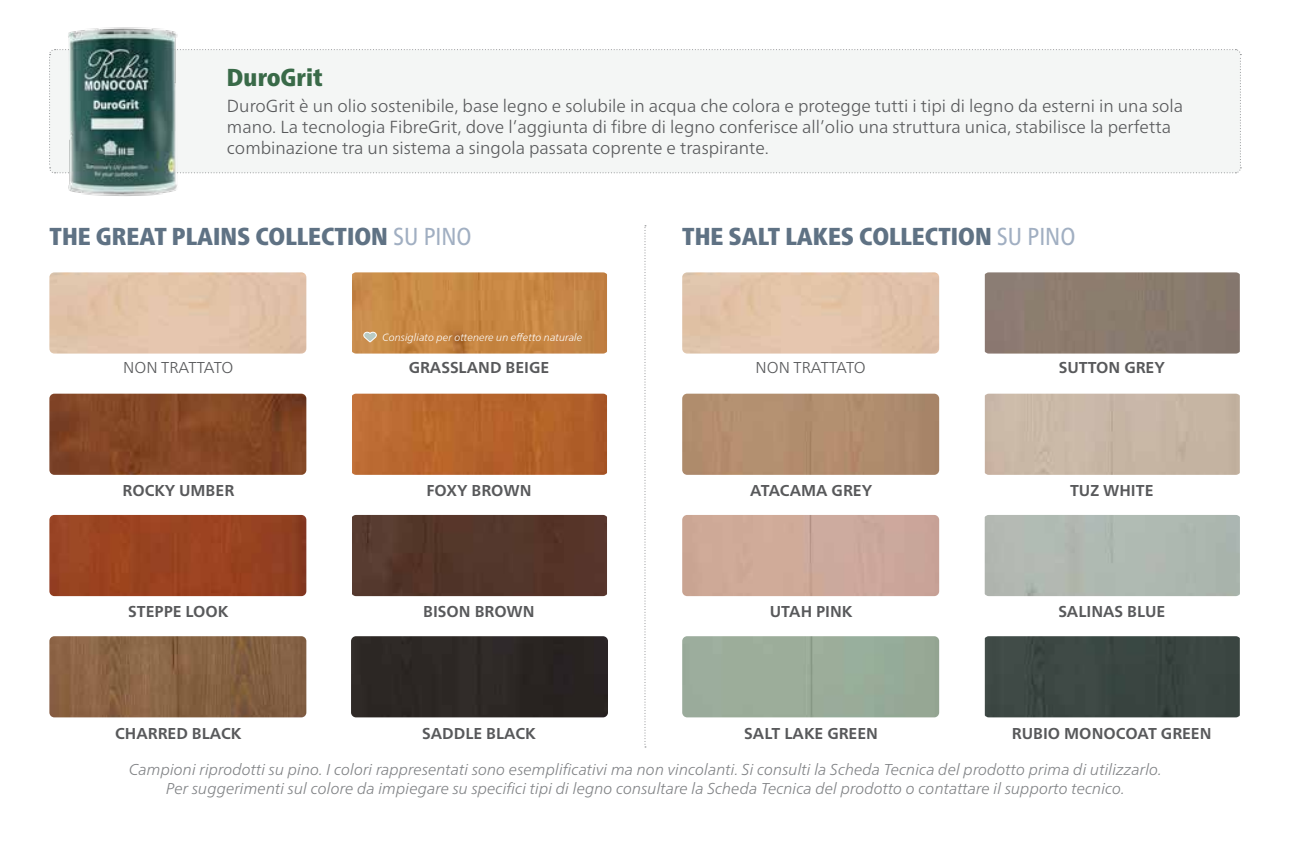
<style>
.page{position:relative;width:1290px;height:844px;background:#fff}
.page>*{position:absolute;margin:0;border:0;box-sizing:border-box;transform-origin:0 0}
.t1{font:900 condensed 24.5px "Frutiger Neue LTW1 G";color:#5f7284}
.t2{font:900 condensed 24.5px "Frutiger Neue LTW1 G";color:#396a48}
.t3{font:300 17.5px/21px "Frutiger Neue LTW1 G";color:#58595b}
.t4{font:italic 300 15.75px/18.9px "Frutiger Neue LTW1 G";color:#808285;text-align:center}
.t5{font:700 15.75px "Frutiger Neue LTW1 G";color:#58595b}
.t6{font:300 15.75px "Frutiger Neue LTW1 G";color:#58595b}
.t7{font:italic 300 10.5px "Frutiger Neue LTW1 G";color:#fff}
.s1{font-weight:400;color:#a1afc2}
</style>
<div class="page">
<div style="left:49px;top:49px;width:1192px;height:125px;background:#f4f6f5"></div>
<img style="left:55px;top:27px;width:133px;height:169px">
<img style="left:352px;top:272px;width:255px;height:81px">
<div style="left:985px;top:272px;width:255px;height:81px;background:#8b7b6e"></div>
<img style="left:49px;top:393px;width:257px;height:81px">
<img style="left:682px;top:393px;width:257px;height:81px">
<img style="left:352px;top:393px;width:255px;height:81px">
<div style="left:985px;top:393px;width:255px;height:81px;background:#c8b6a6"></div>
<img style="left:49px;top:515px;width:257px;height:81px">
<div style="left:682px;top:515px;width:257px;height:81px;background:#cda999"></div>
<div style="left:352px;top:515px;width:255px;height:81px;background:#54362a"></div>
<img style="left:49px;top:636px;width:257px;height:81px">
<div style="left:682px;top:636px;width:257px;height:81px;background:#9bad9a"></div>
<div style="left:351px;top:636px;width:257px;height:81px;background:#2c2724"></div>
<div style="left:985px;top:636px;width:255px;height:81px;background:#3c4743"></div>
<svg style="left:644px;top:225px;width:2px;height:522px"></svg>
<svg style="left:362px;top:331px;width:15px;height:12px"></svg>
<h1 class="t2" style="left:227px;top:59px;width:97px">DuroGrit</h1>
<p class="t3" style="left:227px;top:94px;width:958px">DuroGrit è un olio sostenibile, base legno e solubile in acqua che colora e protegge tutti i tipi di legno da esterni in una sola mano. La tecnologia FibreGrit, dove l’aggiunta di fibre di legno conferisce all’olio una struttura unica, stabilisce la perfetta combinazione tra un sistema a singola passata coprente e traspirante.</p>
<h1 class="t1" style="left:50px;top:217px;width:424px">THE GREAT PLAINS COLLECTION <span class="s1">SU PINO</span></h1>
<h1 class="t1" style="left:682px;top:217px;width:395px">THE SALT LAKES COLLECTION <span class="s1">SU PINO</span></h1>
<p class="t7" style="left:383px;top:329px;width:201px">Consigliato per ottenere un effetto naturale</p>
<p class="t5" style="left:409px;top:356px;width:142px">GRASSLAND BEIGE</p>
<p class="t5" style="left:1059px;top:356px;width:108px">SUTTON GREY</p>
<p class="t6" style="left:123px;top:356px;width:112px">NON TRATTATO</p>
<p class="t6" style="left:755px;top:356px;width:112px">NON TRATTATO</p>
<p class="t5" style="left:123px;top:479px;width:113px">ROCKY UMBER</p>
<p class="t5" style="left:750px;top:479px;width:123px">ATACAMA GREY</p>
<p class="t5" style="left:426px;top:479px;width:107px">FOXY BROWN</p>
<p class="t5" style="left:1070px;top:479px;width:85px">TUZ WHITE</p>
<p class="t5" style="left:128px;top:600px;width:102px">STEPPE LOOK</p>
<p class="t5" style="left:770px;top:600px;width:84px">UTAH PINK</p>
<p class="t5" style="left:423px;top:600px;width:113px">BISON BROWN</p>
<p class="t5" style="left:1058px;top:600px;width:108px">SALINAS BLUE</p>
<p class="t5" style="left:115px;top:722px;width:128px">CHARRED BLACK</p>
<p class="t5" style="left:744px;top:722px;width:135px">SALT LAKE GREEN</p>
<p class="t5" style="left:422px;top:722px;width:115px">SADDLE BLACK</p>
<p class="t5" style="left:1012px;top:722px;width:201px">RUBIO MONOCOAT GREEN</p>
<p class="t4" style="left:129px;top:759px;width:1034px">Campioni riprodotti su pino. I colori rappresentati sono esemplificativi ma non vincolanti. Si consulti la Scheda Tecnica del prodotto prima di utilizzarlo.<br>Per suggerimenti sul colore da impiegare su specifici tipi di legno consultare la Scheda Tecnica del prodotto o contattare il supporto tecnico.</p>
</div>
